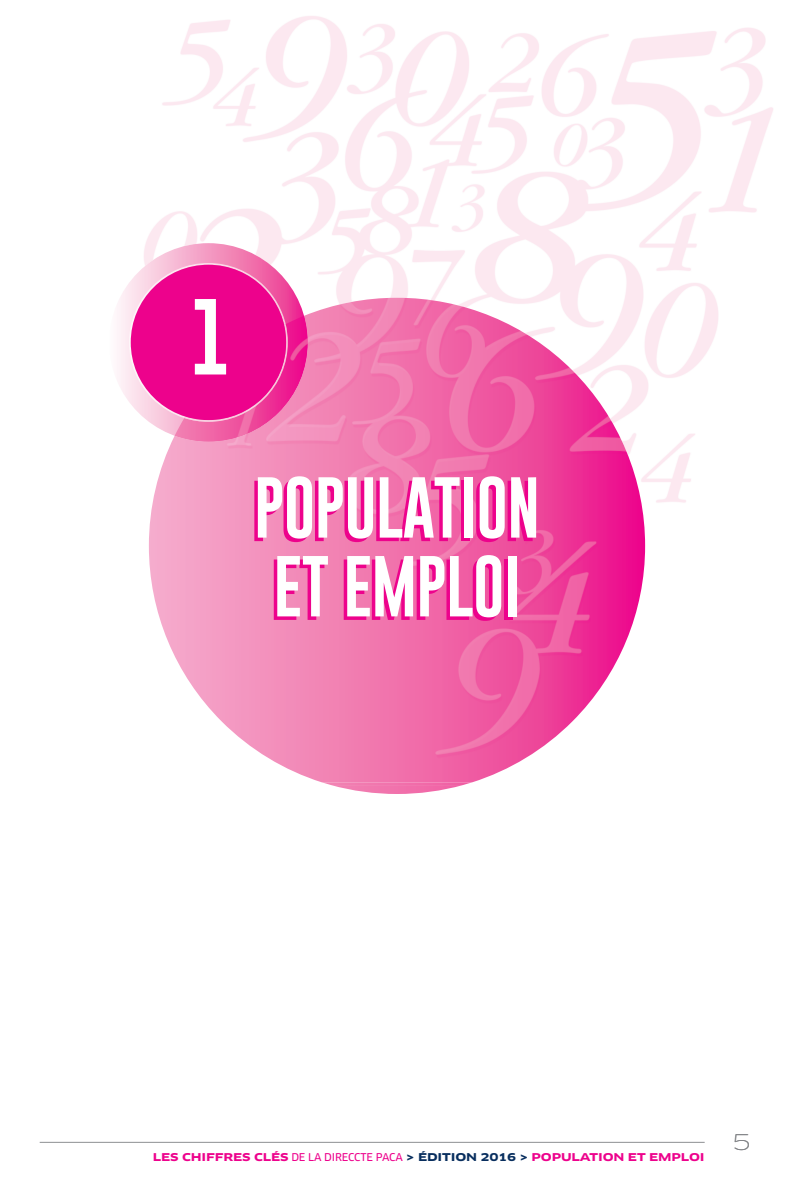
<style>
.page{position:relative;width:794px;height:1191px;background:#fff}
.page>*{position:absolute;margin:0;border:0;box-sizing:border-box;transform-origin:0 0}
.t1{font:78.75px "Gobold";color:#fff}
.t2{font:63px/78.8px "Gobold";letter-spacing:-.015em;color:#fff;text-align:center}
.t3{font:100 21px "Clan OT Extd";color:#808285}
.t4{font:700 10.5px "Clan OT Extd";letter-spacing:-.015em;color:#ed028c}
.s1{font-family:"Clan OT News";font-weight:400}
.s2{color:#082e5e}
</style>
<div class="page">
<img style="left:123px;top:16px;width:650px;height:767px">
<svg style="left:109px;top:243px;width:199px;height:198px"></svg>
<img style="left:331px;top:785px;width:132px;height:9px">
<img style="left:322px;top:782px;width:150px;height:3px">
<img style="left:149px;top:298px;width:496px;height:484px">
<img style="left:175px;top:316px;width:133px;height:125px">
<img style="left:129px;top:263px;width:157px;height:155px">
<img style="left:184px;top:324px;width:104px;height:98px">
<div style="left:131px;top:265px;width:155px;height:155px;background:#ed028c;border-radius:50%"></div>
<hr style="left:40px;top:1141px;width:664px;height:1px;background:#939598">
<h1 class="t1" style="left:190px;top:301px;width:43px">1</h1>
<h2 class="t2" style="left:254px;top:476px;width:288px">POPULATION<br>ET EMPLOI</h2>
<p class="t4" style="left:153px;top:1152px;width:553px">LES CHIFFRES CLÉS <span class="s1">DE LA DIRECCTE PACA</span> <span class="s2">&gt; ÉDITION 2016 &gt;</span> POPULATION ET EMPLOI</p>
<h3 class="t3" style="left:732px;top:1134px;width:22px">5</h3>
</div>
